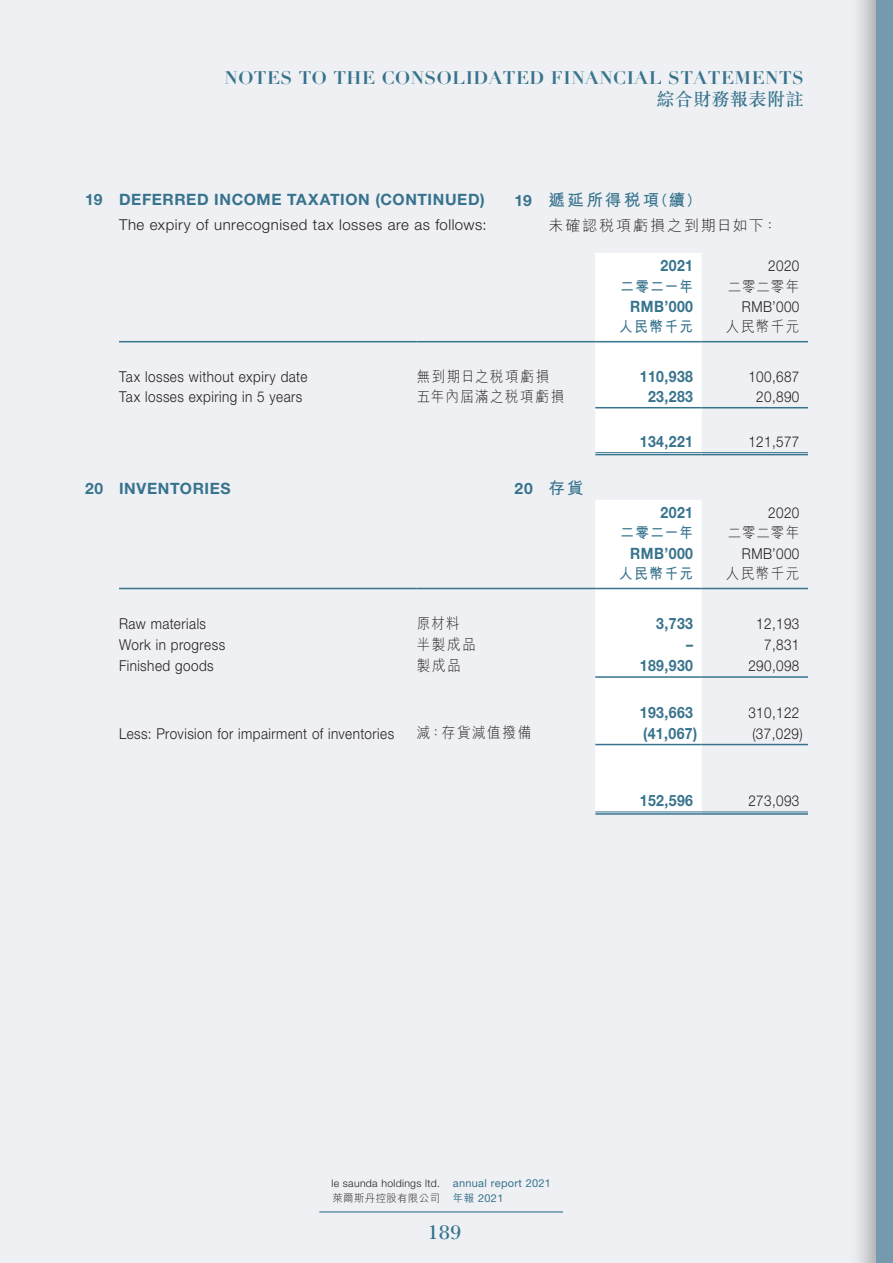
<style>
.page{position:relative;width:893px;height:1263px;background:#eef0f3}
.page>*{position:absolute;margin:0;border:0;box-sizing:border-box;transform-origin:0 0}
.t1{font:500 21px "M Sung HK";color:#37738d}
.t2{font:700 18px "Didot LT Std";letter-spacing:.03em;color:#37738d}
.t3{font:500 18px "M Sung HK";letter-spacing:.025em;color:#37738d}
.t4{font:700 16.5px "M Hei HK";letter-spacing:.14em;color:#37738d}
.t5{font:700 15.6px "Helvetica Neue LT Std";letter-spacing:.03em;color:#37738d;scale:.9 1}
.t6{font:700 15.6px "Helvetica Neue LT Std";letter-spacing:.03em;color:#37738d}
.t7{font:300 15px "Helvetica Neue LT Std";letter-spacing:.035em;color:#231f20;scale:.9 1}
.t8{font:300 15px "M Hei HK";letter-spacing:.11em;color:#231f20;scale:.9 1}
.t9{font:300 15px "Helvetica Neue LT Std";letter-spacing:.035em;color:#231f20}
.t10{font:700 15px "M Hei HK";letter-spacing:.115em;color:#37738d;scale:.9 1}
.t11{font:300 15px "M Hei HK";letter-spacing:.11em;color:#231f20}
.t12{font:10.95px/15px "Helvetica Neue LT Std";letter-spacing:.03em;color:#37738d}
.t13{font:300 10.5px "Helvetica Neue LT Std";letter-spacing:.03em;color:#231f20}
.t14{font:300 10.5px "M Hei HK";letter-spacing:.03em;color:#231f20}
.s1{font-family:"Helvetica Neue LT Std";font-size:15.6px}
.s2{font-size:15px}
.s3{font-family:"M Hei HK";font-size:16.5px}
.s4{font-family:"M Hei HK";font-weight:500;font-size:10.5px}
</style>
<div class="page">
<hr style="left:319px;top:1211px;width:244px;height:1px;background:#37738d">
<div style="left:849px;top:0;width:44px;height:1263px;background:#231f20;opacity:.35"></div>
<div style="left:876px;top:0;width:17px;height:1263px;background:#759aad"></div>
<div style="left:595px;top:253px;width:107px;height:201px;background:#fff"></div>
<hr style="left:119px;top:341px;width:298px;height:1px;background:#37738d">
<hr style="left:417px;top:341px;width:178px;height:1px;background:#37738d">
<hr style="left:595px;top:341px;width:107px;height:1px;background:#37738d">
<hr style="left:702px;top:341px;width:106px;height:1px;background:#37738d">
<hr style="left:595px;top:407px;width:107px;height:1px;background:#37738d">
<hr style="left:702px;top:407px;width:106px;height:1px;background:#37738d">
<hr style="left:595px;top:452px;width:107px;height:1px;background:#37738d">
<hr style="left:595px;top:454px;width:107px;height:1px;background:#37738d">
<hr style="left:702px;top:452px;width:106px;height:1px;background:#37738d">
<hr style="left:702px;top:454px;width:106px;height:1px;background:#37738d">
<div style="left:595px;top:500px;width:107px;height:312px;background:#fff"></div>
<hr style="left:119px;top:588px;width:298px;height:1px;background:#37738d">
<hr style="left:417px;top:588px;width:178px;height:1px;background:#37738d">
<hr style="left:595px;top:588px;width:107px;height:1px;background:#37738d">
<hr style="left:702px;top:588px;width:106px;height:1px;background:#37738d">
<hr style="left:595px;top:676px;width:107px;height:2px;background:#37738d">
<hr style="left:702px;top:676px;width:106px;height:2px;background:#37738d">
<hr style="left:595px;top:744px;width:107px;height:1px;background:#37738d">
<hr style="left:702px;top:744px;width:106px;height:1px;background:#37738d">
<hr style="left:595px;top:812px;width:107px;height:1px;background:#37738d">
<hr style="left:595px;top:813px;width:107px;height:2px;background:#37738d">
<hr style="left:702px;top:812px;width:106px;height:1px;background:#37738d">
<hr style="left:702px;top:813px;width:106px;height:2px;background:#37738d">
<p class="t2" style="left:225px;top:66px;width:581px">NOTES TO THE CONSOLIDATED FINANCIAL STATEMENTS</p>
<p class="t3" style="left:656px;top:87px;width:149px">綜合財務報表附註</p>
<p class="t6" style="left:85px;top:190px;width:401px">19 DEFERRED INCOME TAXATION (CONTINUED)</p>
<p class="t9" style="left:119px;top:215px;width:369px">The expiry of unrecognised tax losses are as follows:</p>
<p class="t4" style="left:514px;top:188px;width:188px"><span class="s1">19</span> 遞延所得稅項<span class="s2">（</span>續<span class="s2">）</span></p>
<p class="t11" style="left:549px;top:218px;width:230px">未確認稅項虧損之到期日如下：</p>
<p class="t5" style="left:661px;top:256px;width:38px">2021</p>
<p class="t7" style="left:768px;top:257px;width:36px">2020</p>
<p class="t10" style="left:620px;top:275px;width:82px">二零二一年</p>
<p class="t8" style="left:728px;top:278px;width:81px">二零二零年</p>
<p class="t5" style="left:630px;top:297px;width:71px">RMB’000</p>
<p class="t7" style="left:742px;top:297px;width:65px">RMB’000</p>
<p class="t10" style="left:619px;top:316px;width:84px">人民幣千元</p>
<p class="t8" style="left:726px;top:319px;width:83px">人民幣千元</p>
<p class="t7" style="left:119px;top:367px;width:211px">Tax losses without expiry date</p>
<p class="t8" style="left:417px;top:369px;width:149px">無到期日之稅項虧損</p>
<p class="t5" style="left:640px;top:367px;width:61px">110,938</p>
<p class="t7" style="left:748px;top:367px;width:58px">100,687</p>
<p class="t7" style="left:119px;top:387px;width:205px">Tax losses expiring in 5 years</p>
<p class="t8" style="left:417px;top:389px;width:165px">五年內屆滿之稅項虧損</p>
<p class="t5" style="left:648px;top:387px;width:52px">23,283</p>
<p class="t7" style="left:756px;top:387px;width:49px">20,890</p>
<p class="t5" style="left:640px;top:432px;width:61px">134,221</p>
<p class="t7" style="left:748px;top:433px;width:58px">121,577</p>
<p class="t6" style="left:85px;top:478px;width:147px">20 INVENTORIES</p>
<p class="t5" style="left:661px;top:503px;width:38px">2021</p>
<p class="t7" style="left:768px;top:504px;width:36px">2020</p>
<p class="t10" style="left:620px;top:522px;width:82px">二零二一年</p>
<p class="t8" style="left:728px;top:525px;width:81px">二零二零年</p>
<p class="t5" style="left:630px;top:543px;width:71px">RMB’000</p>
<p class="t7" style="left:742px;top:544px;width:65px">RMB’000</p>
<p class="t10" style="left:619px;top:562px;width:84px">人民幣千元</p>
<p class="t8" style="left:726px;top:566px;width:83px">人民幣千元</p>
<p class="t7" style="left:119px;top:615px;width:98px">Raw materials</p>
<p class="t8" style="left:417px;top:615px;width:49px">原材料</p>
<p class="t5" style="left:656px;top:614px;width:42px">3,733</p>
<p class="t7" style="left:756px;top:615px;width:49px">12,193</p>
<p class="t7" style="left:119px;top:636px;width:119px">Work in progress</p>
<p class="t8" style="left:417px;top:636px;width:67px">半製成品</p>
<p class="t5" style="left:686px;top:635px;width:9px">–</p>
<p class="t7" style="left:764px;top:636px;width:41px">7,831</p>
<p class="t7" style="left:119px;top:657px;width:107px">Finished goods</p>
<p class="t8" style="left:417px;top:657px;width:51px">製成品</p>
<p class="t5" style="left:640px;top:656px;width:61px">189,930</p>
<p class="t7" style="left:748px;top:657px;width:58px">290,098</p>
<p class="t5" style="left:640px;top:703px;width:61px">193,663</p>
<p class="t7" style="left:748px;top:703px;width:58px">310,122</p>
<p class="t7" style="left:119px;top:724px;width:307px">Less: Provision for impairment of inventories</p>
<p class="t8" style="left:417px;top:725px;width:129px">減：存貨減值撥備</p>
<p class="t5" style="left:643px;top:724px;width:62px">(41,067)</p>
<p class="t7" style="left:752px;top:724px;width:57px">(37,029)</p>
<p class="t6" style="left:514px;top:478px;width:71px">20 <span class="s3">存貨</span></p>
<p class="t5" style="left:640px;top:791px;width:61px">152,596</p>
<p class="t7" style="left:748px;top:792px;width:58px">273,093</p>
<p class="t12" style="left:453px;top:1176px;width:100px">annual report 2021<span class="s4">年報</span> 2021</p>
<h1 class="t1" style="left:427px;top:1217px;width:35px">189</h1>
<p class="t13" style="left:331px;top:1177px;width:110px">le saunda holdings ltd.</p>
<p class="t14" style="left:332px;top:1193px;width:109px">萊爾斯丹控股有限公司</p>
</div>
